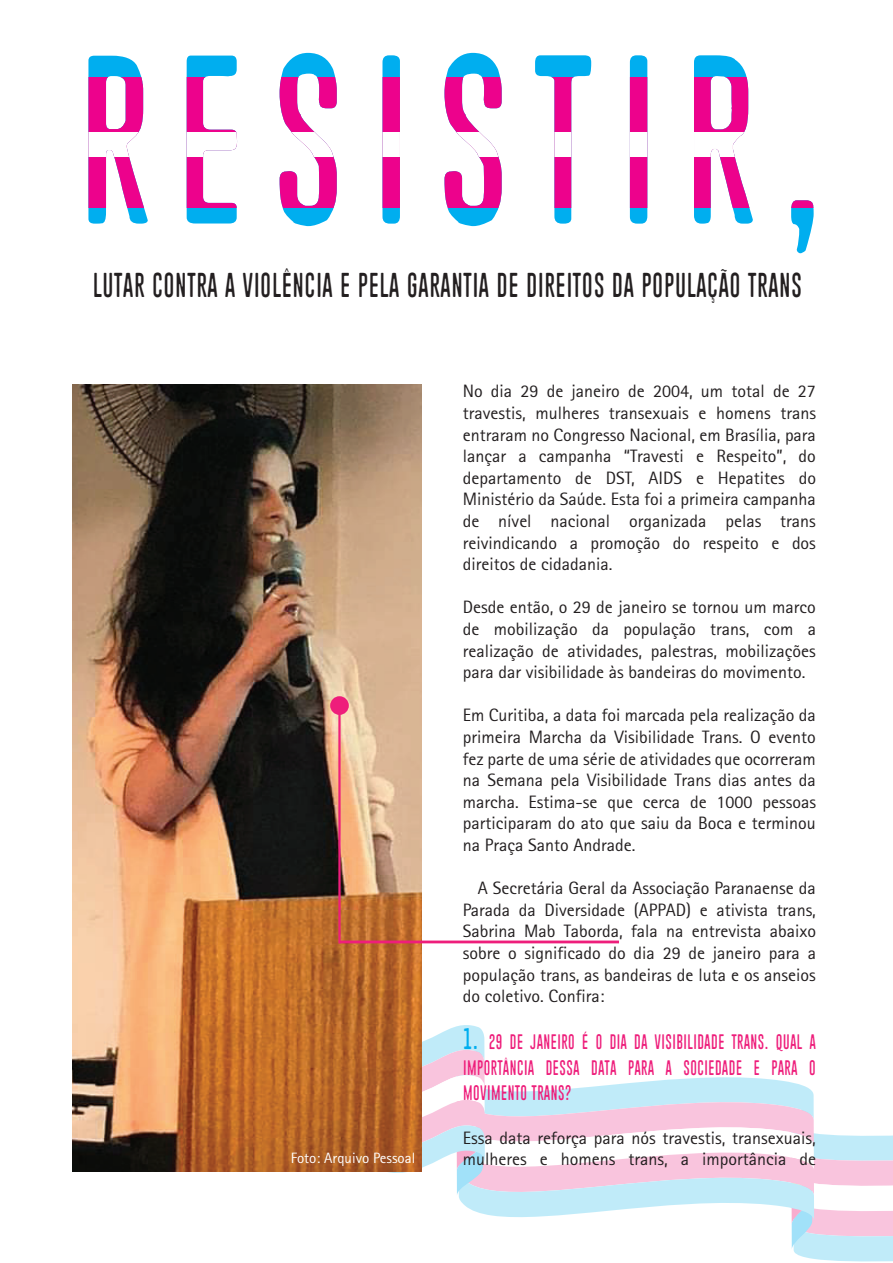
<style>
.page{position:relative;width:893px;height:1263px;background:#fff}
.page>*{position:absolute;margin:0;border:0;box-sizing:border-box;transform-origin:0 0}
.t1{font:34.5px "Piparivahtiperhonen";color:#231f20}
.t2{font:21px/25.5px "Piparivahtiperhonen";color:#ee1e7b;text-align:justify}
.t3{font:18px/21.6px "Rotis Sans Serif";color:#231f20;text-align:justify}
.t4{font:15px "Rotis Sans Serif";color:#fff}
.s1{font-size:30px;color:#00aeef}
</style>
<div class="page">
<svg style="left:388px;top:971px;width:505px;height:291px"></svg>
<svg style="left:281px;top:53px;width:472px;height:173px"></svg>
<svg style="left:280px;top:77px;width:473px;height:130px"></svg>
<div style="left:280px;top:132px;width:473px;height:25px;background:#fff"></div>
<img style="left:73px;top:385px;width:348px;height:787px">
<hr style="left:339px;top:940px;width:280px;height:3px;background:#ee1e7b">
<div style="left:330px;top:696px;width:19px;height:19px;background:#ee1e7b;border-radius:50%"></div>
<hr style="left:338px;top:705px;width:3px;height:238px;background:#ee1e7b">
<h1 class="t1" style="left:92px;top:268px;width:711px">LUTAR CONTRA A VIOLÊNCIA E PELA GARANTIA DE DIREITOS DA POPULAÇÃO TRANS</h1>
<p class="t4" style="left:291px;top:1149px;width:126px">Foto: Arquivo Pessoal</p>
<p class="t3" style="left:463px;top:380px;width:355px">No dia 29 de janeiro de 2004, um total de 27 travestis, mulheres transexuais e homens trans entraram no Congresso Nacional, em Brasília, para lançar a campanha “Travesti e Respeito”, do departamento de DST, AIDS e Hepatites do Ministério da Saúde. Esta foi a primeira campanha de nível nacional organizada pelas trans reivindicando a promoção do respeito e dos direitos de cidadania.</p>
<p class="t3" style="left:463px;top:596px;width:355px">Desde então, o 29 de janeiro se tornou um marco de mobilização da população trans, com a realização de atividades, palestras, mobilizações para dar visibilidade às bandeiras do movimento.</p>
<p class="t3" style="left:463px;top:704px;width:355px">Em Curitiba, a data foi marcada pela realização da primeira Marcha da Visibilidade Trans. O evento fez parte de uma série de atividades que ocorreram na Semana pela Visibilidade Trans dias antes da marcha. Estima-se que cerca de 1000 pessoas participaram do ato que saiu da Boca e terminou na Praça Santo Andrade.</p>
<p class="t3" style="left:463px;top:877px;width:355px;text-indent:15px">A Secretária Geral da Associação Paranaense da Parada da Diversidade (APPAD) e ativista trans, Sabrina Mab Taborda, fala na entrevista abaixo sobre o significado do dia 29 de janeiro para a população trans, as bandeiras de luta e os anseios do coletivo. Confira:</p>
<p class="t2" style="left:463px;top:1030px;width:355px"><span class="s1">1.</span> 29 DE JANEIRO É O DIA DA VISIBILIDADE TRANS. QUAL A IMPORTÂNCIA DESSA DATA PARA A SOCIEDADE E PARA O MOVIMENTO TRANS?</p>
<p class="t3" style="left:463px;top:1126px;width:355px">Essa data reforça para nós travestis, transexuais, mulheres e homens trans, a importância de</p>
</div>
